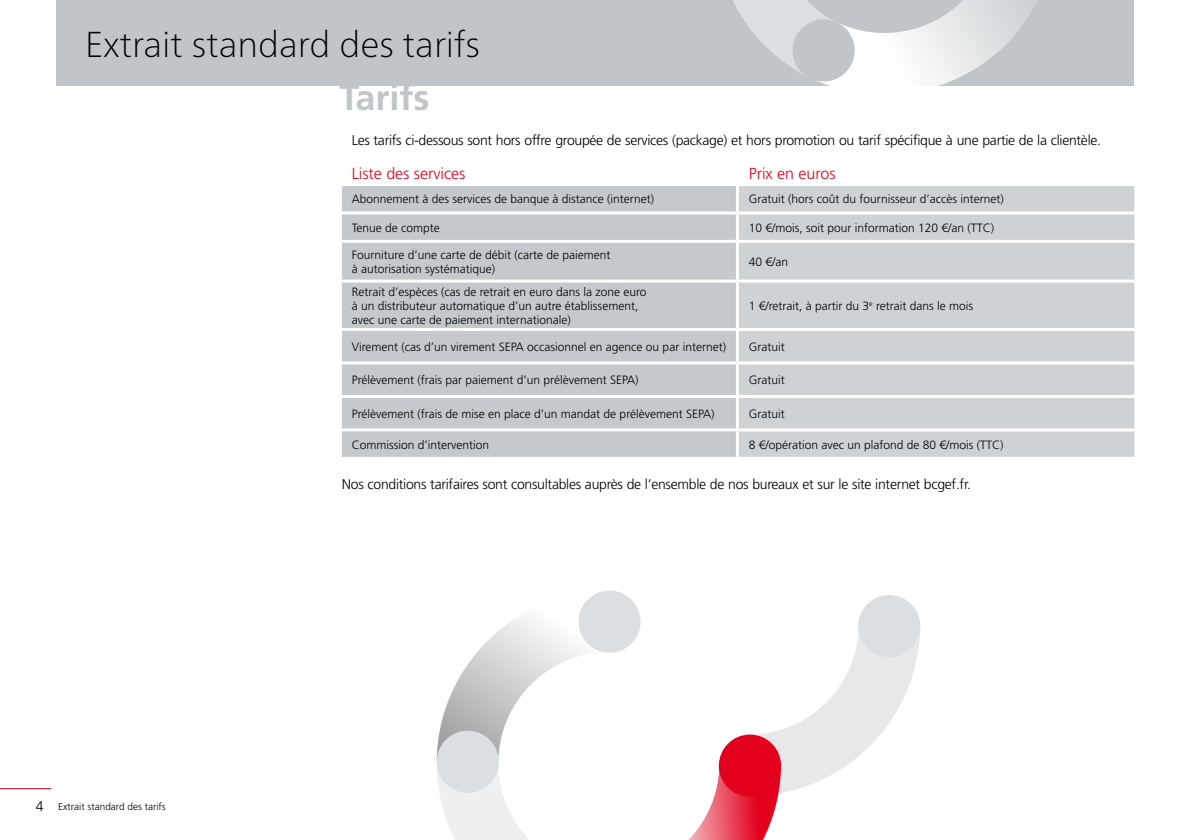
<style>
.page{position:relative;width:1191px;height:840px;background:#fff}
.page>*{position:absolute;margin:0;border:0;box-sizing:border-box;transform-origin:0 0}
.t1{font:100 36px "Frutiger Neue LT Pro";color:#000}
.t2{font:700 36px "Frutiger LT Std";color:#bfc5c8}
.t3{font:300 16px "Frutiger LT Std";color:#e3001d}
.t4{font:300 14px "Frutiger LT Std";letter-spacing:-.02em;color:#000}
.t5{font:300 12px/14px "Frutiger LT Std";color:#000}
.t6{font:300 10px "Frutiger LT Std";color:#000}
.s1{font-size:14px}
</style>
<div class="page">
<div style="left:57px;top:0;width:1077px;height:85px;background:#bfc5c8"></div>
<svg style="left:690px;top:0;width:351px;height:86px"></svg>
<svg style="left:436px;top:590px;width:484px;height:249px"></svg>
<div style="left:342px;top:186px;width:394px;height:270px;background:#c3c9cc"></div>
<div style="left:739px;top:186px;width:395px;height:270px;background:#ced2d5"></div>
<hr style="left:339px;top:211px;width:398px;height:3px;background:#fff">
<hr style="left:737px;top:211px;width:397px;height:3px;background:#fff">
<hr style="left:339px;top:240px;width:398px;height:3px;background:#fff">
<hr style="left:737px;top:240px;width:397px;height:3px;background:#fff">
<hr style="left:339px;top:279px;width:398px;height:3px;background:#fff">
<hr style="left:737px;top:279px;width:397px;height:3px;background:#fff">
<hr style="left:339px;top:328px;width:398px;height:3px;background:#fff">
<hr style="left:737px;top:328px;width:397px;height:3px;background:#fff">
<hr style="left:339px;top:361px;width:398px;height:3px;background:#fff">
<hr style="left:737px;top:361px;width:397px;height:3px;background:#fff">
<hr style="left:339px;top:395px;width:398px;height:3px;background:#fff">
<hr style="left:737px;top:395px;width:397px;height:3px;background:#fff">
<hr style="left:339px;top:428px;width:398px;height:3px;background:#fff">
<hr style="left:737px;top:428px;width:397px;height:3px;background:#fff">
<hr style="left:0;top:787px;width:51px;height:1px;background:#e3001d">
<h1 class="t1" style="left:85px;top:22px;width:396px">Extrait standard des tarifs</h1>
<h1 class="t2" style="left:339px;top:76px;width:92px">Tarifs</h1>
<p class="t4" style="left:352px;top:133px;width:751px">Les tarifs ci-dessous sont hors offre groupée de services (package) et hors promotion ou tarif spécifique à une partie de la clientèle.</p>
<h2 class="t3" style="left:352px;top:164px;width:115px">Liste des services</h2>
<h2 class="t3" style="left:748px;top:164px;width:88px">Prix en euros</h2>
<p class="t5" style="left:352px;top:192px;width:304px">Abonnement à des services de banque à distance (internet)</p>
<p class="t5" style="left:748px;top:192px;width:257px">Gratuit (hors coût du fournisseur d’accès internet)</p>
<p class="t5" style="left:352px;top:220px;width:90px">Tenue de compte</p>
<p class="t5" style="left:748px;top:220px;width:247px">10 €/mois, soit pour information 120 €/an (TTC)</p>
<p class="t5" style="left:352px;top:247px;width:260px">Fourniture d’une carte de débit (carte de paiement à autorisation systématique)</p>
<p class="t5" style="left:748px;top:254px;width:41px">40 €/an</p>
<p class="t5" style="left:352px;top:284px;width:296px">Retrait d’espèces (cas de retrait en euro dans la zone euro à un distributeur automatique d’un autre établissement, avec une carte de paiement internationale)</p>
<p class="t5" style="left:748px;top:298px;width:226px">1 €/retrait, à partir du 3<sup>e</sup> retrait dans le mois</p>
<p class="t6" style="left:36px;top:800px;width:131px"><span class="s1">4</span> Extrait standard des tarifs</p>
<p class="t5" style="left:352px;top:339px;width:376px">Virement (cas d’un virement SEPA occasionnel en agence ou par internet)</p>
<p class="t5" style="left:748px;top:339px;width:37px">Gratuit</p>
<p class="t5" style="left:352px;top:373px;width:288px">Prélèvement (frais par paiement d’un prélèvement SEPA)</p>
<p class="t5" style="left:748px;top:373px;width:37px">Gratuit</p>
<p class="t5" style="left:352px;top:406px;width:364px">Prélèvement (frais de mise en place d’un mandat de prélèvement SEPA)</p>
<p class="t5" style="left:748px;top:406px;width:37px">Gratuit</p>
<p class="t5" style="left:352px;top:437px;width:139px">Commission d’intervention</p>
<p class="t5" style="left:748px;top:437px;width:256px">8 €/opération avec un plafond de 80 €/mois (TTC)</p>
<p class="t4" style="left:342px;top:476px;width:630px">Nos conditions tarifaires sont consultables auprès de l’ensemble de nos bureaux et sur le site internet bcgef.fr.</p>
</div>
